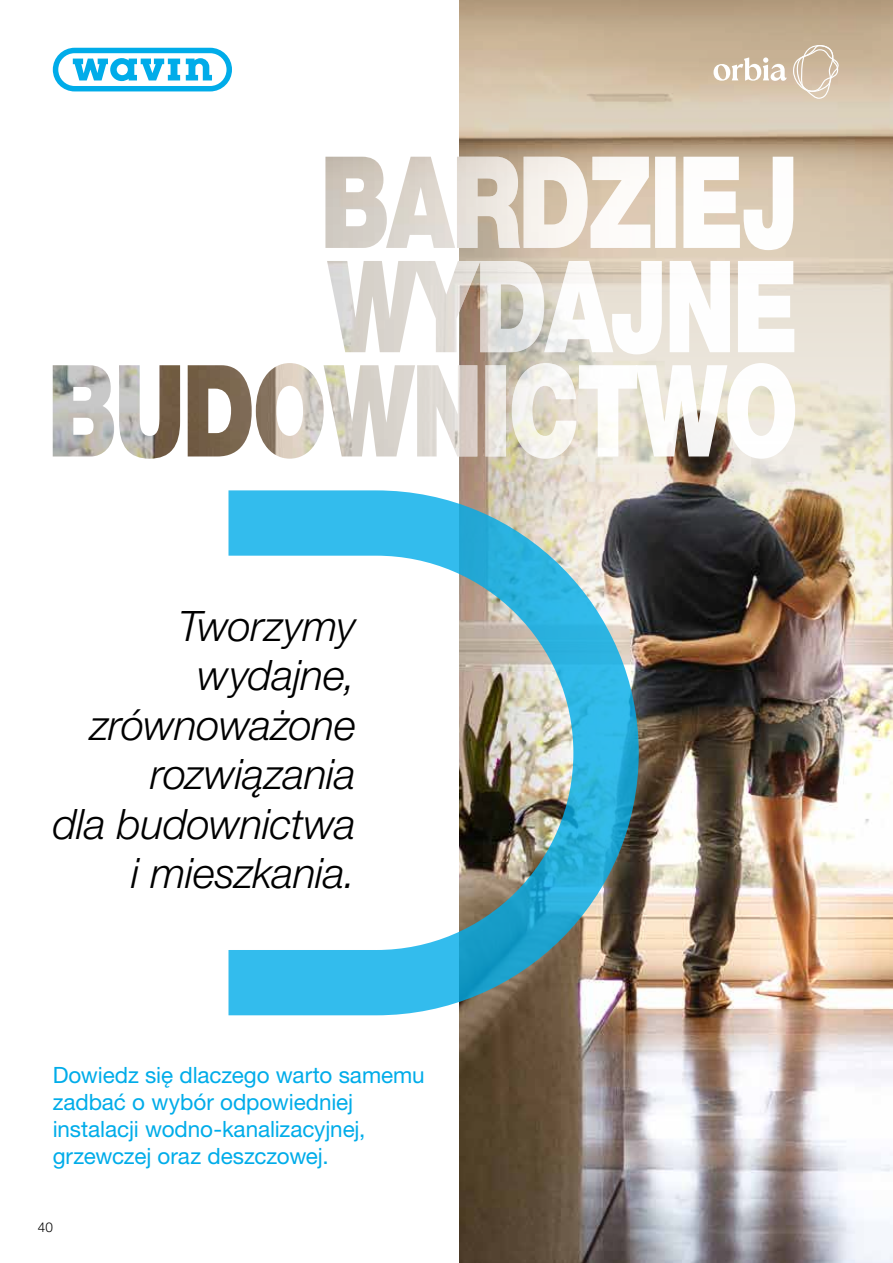
<style>
.page{position:relative;width:893px;height:1263px;background:#fff}
.page>*{position:absolute;margin:0;border:0;box-sizing:border-box;transform-origin:0 0}
.t1{font:italic 300 42px/49.5px "Helvetica Neue LT Pro";letter-spacing:-.01em;color:#000;text-align:right}
.t2{font:22.5px/27px "Helvetica Neue LT Pro";letter-spacing:-.005em;color:#00ace9}
.t3{font:300 13.5px "Helvetica Neue LT Pro";color:#000}
</style>
<div class="page">
<img style="left:459px;top:656px;width:434px;height:607px">
<img style="left:459px;top:0;width:434px;height:656px">
<svg style="left:228px;top:490px;width:411px;height:525px"></svg>
<svg style="left:53px;top:48px;width:179px;height:43px"></svg>
<svg style="left:713px;top:57px;width:74px;height:24px"></svg>
<svg style="left:793px;top:45px;width:46px;height:54px;background:#d6c5af"></svg>
<img style="left:53px;top:363px;width:742px;height:96px">
<img style="left:327px;top:261px;width:467px;height:93px">
<img style="left:325px;top:157px;width:468px;height:93px">
<h1 class="t1" style="left:53px;top:600px;width:305px">Tworzymy wydajne, zrównoważone rozwiązania<br>dla budownictwa i mieszkania.</h1>
<p class="t2" style="left:53px;top:1061px;width:374px">Dowiedz się dlaczego warto samemu zadbać o wybór odpowiedniej instalacji wodno-kanalizacyjnej, grzewczej oraz deszczowej.</p>
<p class="t3" style="left:38px;top:1218px;width:17px">40</p>
</div>
